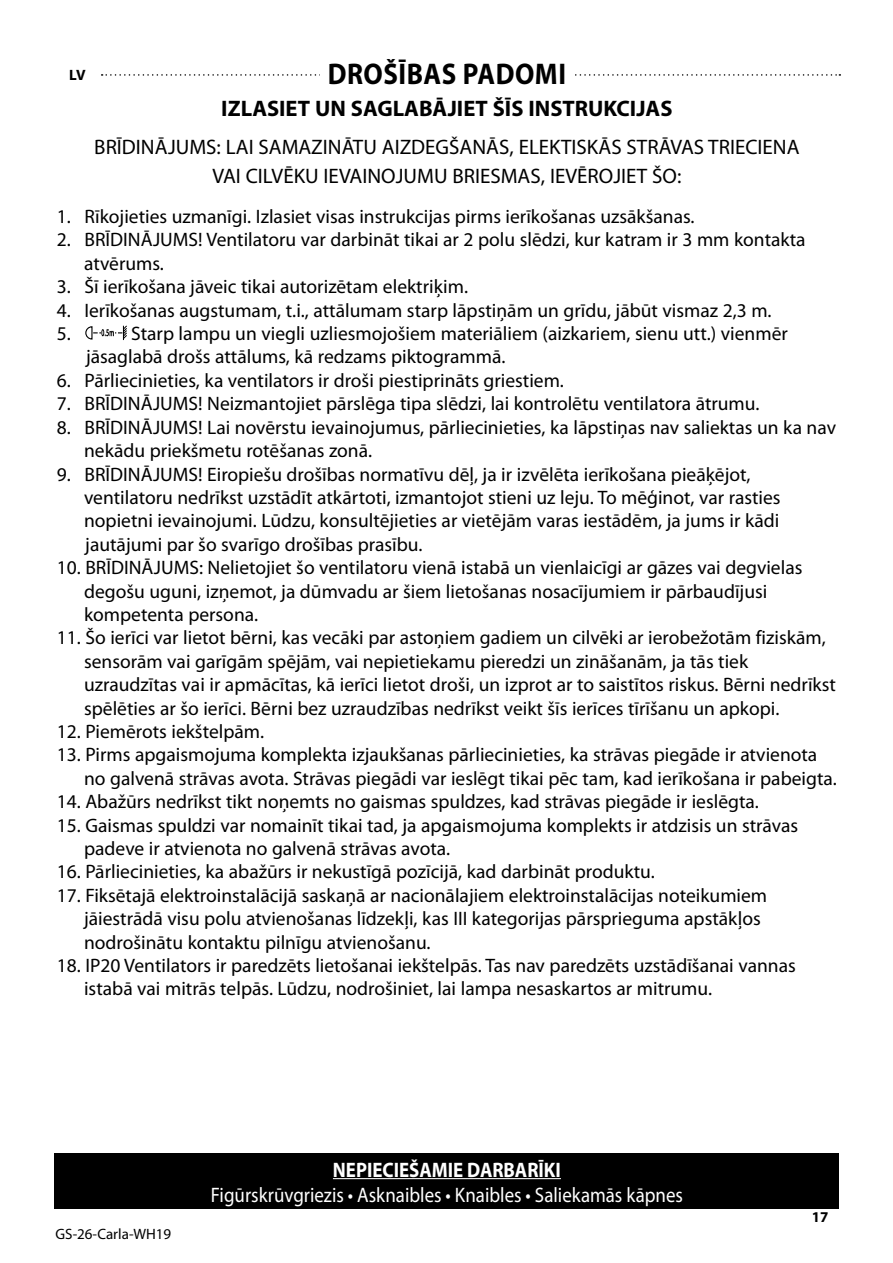
<style>
.page{position:relative;width:893px;height:1263px;background:#fff}
.page>*{position:absolute;margin:0;border:0;box-sizing:border-box;transform-origin:0 0}
.t1{font:700 30px "Myriad Pro";letter-spacing:.02em;color:#000;scale:.9 1}
.t2{font:700 22.5px "Myriad Pro";color:#000}
.t3{font:21px/29px "Myriad Pro";color:#000;text-align:center}
.t4{font:21px "Myriad Pro";color:#fff;scale:.9 1}
.t5{font:700 21px "Myriad Pro";color:#fff;scale:.9 1}
.t6{font:19.5px/23.4px "Myriad Pro";color:#000}
.t7{font:15px "Myriad Pro";color:#000}
.t8{font:700 15px "Myriad Pro";color:#000}
</style>
<div class="page">
<svg style="left:102px;top:74px;width:738px;height:2px"></svg>
<div style="left:321px;top:54px;width:252px;height:38px;background:#fff"></div>
<div style="left:54px;top:1153px;width:785px;height:56px;background:#000"></div>
<hr style="left:333px;top:1178px;width:228px;height:1px;background:#fff">
<svg style="left:85px;top:326px;width:42px;height:14px"></svg>
<p class="t8" style="left:69px;top:65px;width:18px">LV</p>
<h1 class="t1" style="left:328px;top:55px;width:266px">DROŠĪBAS PADOMI</h1>
<p class="t2" style="left:221px;top:93px;width:453px">IZLASIET UN SAGLABĀJIET ŠĪS INSTRUKCIJAS</p>
<p class="t3" style="left:94px;top:133px;width:707px">BRĪDINĀJUMS: LAI SAMAZINĀTU AIZDEGŠANĀS, ELEKTISKĀS STRĀVAS TRIECIENA<br>VAI CILVĒKU IEVAINOJUMU BRIESMAS, IEVĒROJIET ŠO:</p>
<p class="t6" style="left:57px;top:204px;width:639px">1. Rīkojieties uzmanīgi. Izlasiet visas instrukcijas pirms ierīkošanas uzsākšanas.</p>
<p class="t6" style="left:84px;top:228px;width:723px;text-indent:-27px">2. BRĪDINĀJUMS! Ventilatoru var darbināt tikai ar 2 polu slēdzi, kur katram ir 3 mm kontakta atvērums.</p>
<p class="t6" style="left:57px;top:275px;width:413px">3. Šī ierīkošana jāveic tikai autorizētam elektriķim.</p>
<p class="t6" style="left:57px;top:298px;width:716px">4. Ierīkošanas augstumam, t.i., attālumam starp lāpstiņām un grīdu, jābūt vismaz 2,3 m.<br>5.</p>
<p class="t6" style="left:86px;top:321px;width:703px;text-indent:45px">Starp lampu un viegli uzliesmojošiem materiāliem (aizkariem, sienu utt.) vienmēr jāsaglabā drošs attālums, kā redzams piktogrammā.</p>
<p class="t6" style="left:57px;top:368px;width:509px">6. Pārliecinieties, ka ventilators ir droši piestiprināts griestiem.</p>
<p class="t6" style="left:57px;top:392px;width:704px">7. BRĪDINĀJUMS! Neizmantojiet pārslēga tipa slēdzi, lai kontrolētu ventilatora ātrumu.</p>
<p class="t6" style="left:84px;top:415px;width:753px;text-indent:-27px">8. BRĪDINĀJUMS! Lai novērstu ievainojumus, pārliecinieties, ka lāpstiņas nav saliektas un ka nav nekādu priekšmetu rotēšanas zonā.</p>
<p class="t6" style="left:84px;top:462px;width:698px;text-indent:-27px">9. BRĪDINĀJUMS! Eiropiešu drošības normatīvu dēļ, ja ir izvēlēta ierīkošana pieāķējot, ventilatoru nedrīkst uzstādīt atkārtoti, izmantojot stieni uz leju. To mēģinot, var rasties nopietni ievainojumi. Lūdzu, konsultējieties ar vietējām varas iestādēm, ja jums ir kādi jautājumi par šo svarīgo drošības prasību.</p>
<p class="t6" style="left:84px;top:555px;width:720px;text-indent:-27px">10. BRĪDINĀJUMS: Nelietojiet šo ventilatoru vienā istabā un vienlaicīgi ar gāzes vai degvielas degošu uguni, izņemot, ja dūmvadu ar šiem lietošanas nosacījumiem ir pārbaudījusi kompetenta persona.</p>
<p class="t6" style="left:84px;top:626px;width:753px;text-indent:-27px">11. Šo ierīci var lietot bērni, kas vecāki par astoņiem gadiem un cilvēki ar ierobežotām fiziskām, sensorām vai garīgām spējām, vai nepietiekamu pieredzi un zināšanām, ja tās tiek uzraudzītas vai ir apmācītas, kā ierīci lietot droši, un izprot ar to saistītos riskus. Bērni nedrīkst spēlēties ar šo ierīci. Bērni bez uzraudzības nedrīkst veikt šīs ierīces tīrīšanu un apkopi.</p>
<p class="t6" style="left:57px;top:719px;width:209px">12. Piemērots iekštelpām.</p>
<p class="t6" style="left:84px;top:743px;width:754px;text-indent:-27px">13. Pirms apgaismojuma komplekta izjaukšanas pārliecinieties, ka strāvas piegāde ir atvienota no galvenā strāvas avota. Strāvas piegādi var ieslēgt tikai pēc tam, kad ierīkošana ir pabeigta.</p>
<p class="t6" style="left:57px;top:789px;width:704px">14. Abažūrs nedrīkst tikt noņemts no gaismas spuldzes, kad strāvas piegāde ir ieslēgta.</p>
<p class="t6" style="left:84px;top:813px;width:716px;text-indent:-27px">15. Gaismas spuldzi var nomainīt tikai tad, ja apgaismojuma komplekts ir atdzisis un strāvas padeve ir atvienota no galvenā strāvas avota.</p>
<p class="t6" style="left:57px;top:860px;width:599px">16. Pārliecinieties, ka abažūrs ir nekustīgā pozīcijā, kad darbināt produktu.</p>
<p class="t6" style="left:84px;top:883px;width:685px;text-indent:-27px">17. Fiksētajā elektroinstalācijā saskaņā ar nacionālajiem elektroinstalācijas noteikumiem jāiestrādā visu polu atvienošanas līdzekļi, kas III kategorijas pārsprieguma apstākļos nodrošinātu kontaktu pilnīgu atvienošanu.</p>
<p class="t6" style="left:84px;top:953px;width:713px;text-indent:-27px">18. IP20 Ventilators ir paredzēts lietošanai iekštelpās. Tas nav paredzēts uzstādīšanai vannas istabā vai mitrās telpās. Lūdzu, nodrošiniet, lai lampa nesaskartos ar mitrumu.</p>
<p class="t7" style="left:56px;top:1224px;width:117px">GS-26-Carla-WH19</p>
<p class="t5" style="left:333px;top:1156px;width:255px">NEPIECIEŠAMIE DARBARĪKI</p>
<p class="t4" style="left:211px;top:1182px;width:526px">Figūrskrūvgriezis • Asknaibles • Knaibles • Saliekamās kāpnes</p>
<p class="t8" style="left:812px;top:1207px;width:18px">17</p>
</div>
